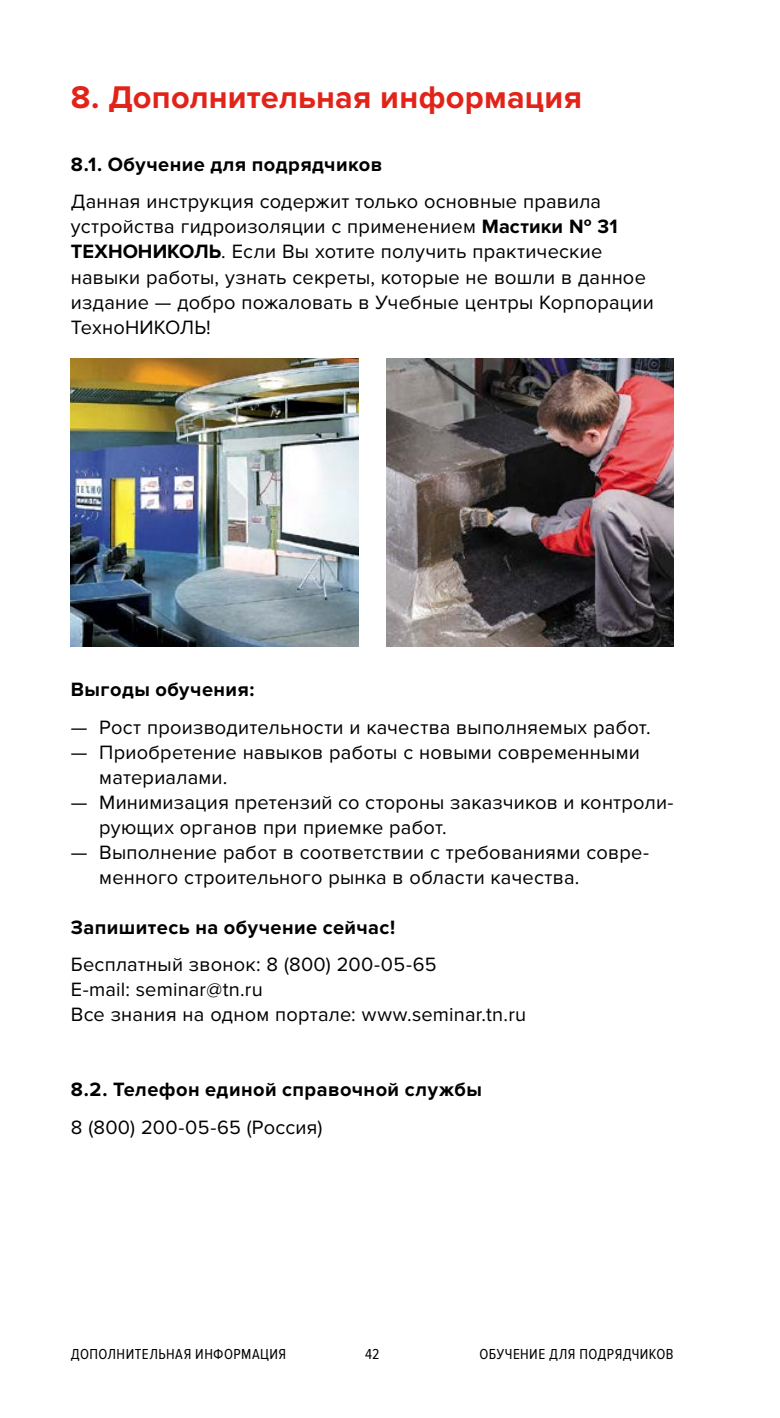
<style>
.page{position:relative;width:780px;height:1418px;background:#fff}
.page>*{position:absolute;margin:0;border:0;box-sizing:border-box;transform-origin:0 0}
.t1{font:700 32.5px "Proxima Nova";letter-spacing:.005em;color:#e2231a}
.t2{font:20px/25px "Proxima Nova";letter-spacing:.01em;color:#000}
.t3{font:700 20px "Proxima Nova";letter-spacing:.02em;color:#000}
.t4{font:15px "Proxima Nova Cond";letter-spacing:.03em;color:#000}
.s1{font-weight:700}
</style>
<div class="page">
<img style="left:71px;top:358px;width:287px;height:288px">
<img style="left:386px;top:358px;width:287px;height:288px">
<h1 class="t1" style="left:71px;top:79px;width:512px">8. Дополнительная информация</h1>
<p class="t3" style="left:71px;top:153px;width:313px">8.1. Обучение для подрядчиков</p>
<p class="t2" style="left:71px;top:190px;width:584px">Данная инструкция содержит только основные правила устройства гидроизоляции с применением <span class="s1">Мастики № 31<br>ТЕХНОНИКОЛЬ</span>. Если Вы хотите получить практические навыки работы, узнать секреты, которые не вошли в данное издание — добро пожаловать в Учебные центры Корпорации ТехноНИКОЛЬ!</p>
<p class="t3" style="left:71px;top:678px;width:185px">Выгоды обучения:</p>
<p class="t2" style="left:71px;top:715px;width:581px">— Рост производительности и качества выполняемых работ.</p>
<p class="t2" style="left:99px;top:740px;width:542px;text-indent:-28px">— Приобретение навыков работы с новыми современными материалами.</p>
<p class="t2" style="left:99px;top:790px;width:576px;text-indent:-28px">— Минимизация претензий со стороны заказчиков и контроли&shy;рующих органов при приемке работ.</p>
<p class="t2" style="left:99px;top:840px;width:551px;text-indent:-28px">— Выполнение работ в соответствии с требованиями совре&shy;менного строительного рынка в области качества.</p>
<p class="t3" style="left:71px;top:915px;width:326px">Запишитесь на обучение сейчас!</p>
<p class="t2" style="left:71px;top:952px;width:456px">Бесплатный звонок: 8 (800) 200-05-65<br>E-mail: seminar@tn.ru<br>Все знания на одном портале: www.seminar.tn.ru</p>
<p class="t3" style="left:71px;top:1078px;width:412px">8.2. Телефон единой справочной службы</p>
<p class="t2" style="left:71px;top:1115px;width:253px">8 (800) 200-05-65 (Россия)</p>
<p class="t4" style="left:71px;top:1345px;width:217px">Дополнительная информация</p>
<p class="t4" style="left:479px;top:1345px;width:196px">Обучение для подрядчиков</p>
<p class="t4" style="left:365px;top:1345px;width:16px">42</p>
</div>
